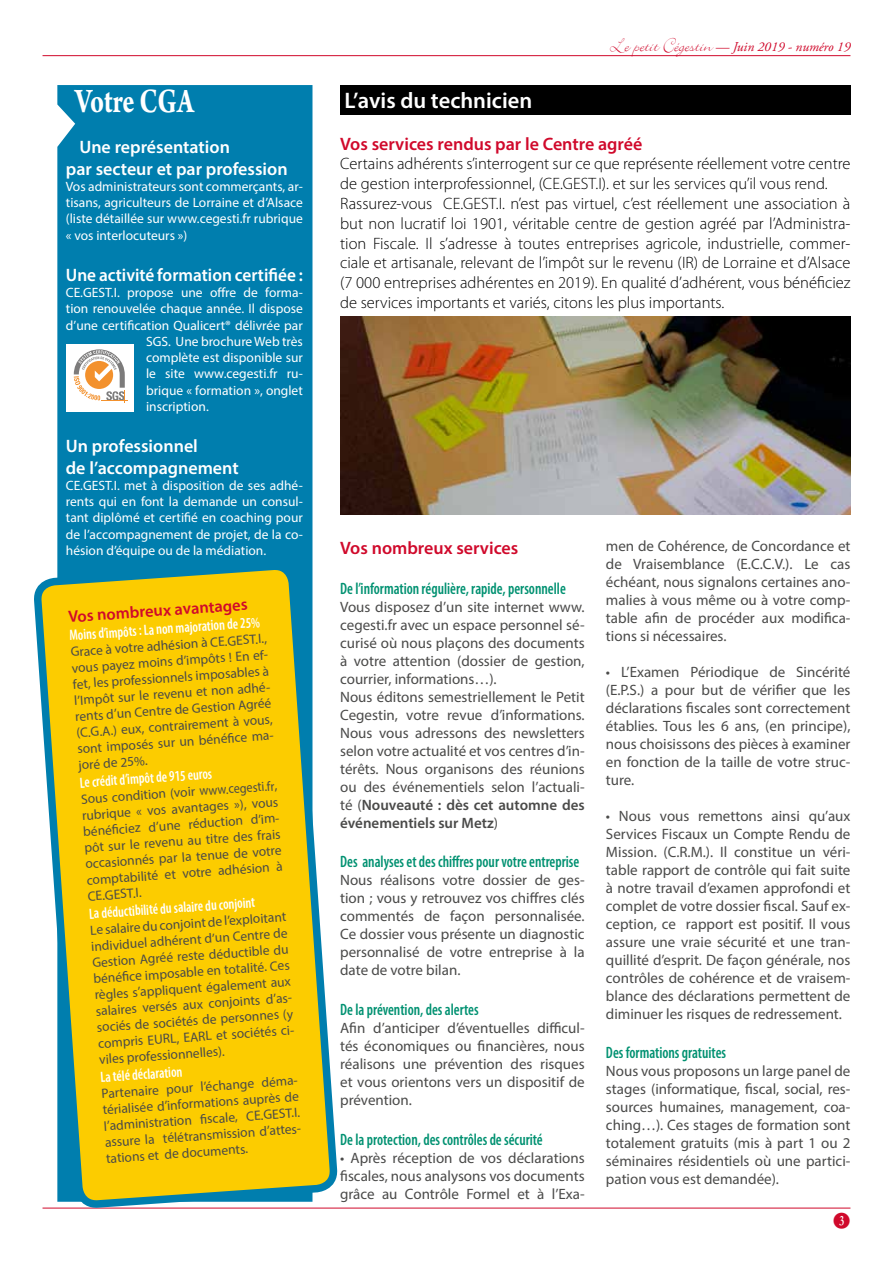
<style>
.page{position:relative;width:893px;height:1263px;background:#fff}
.page>*{position:absolute;margin:0;border:0;box-sizing:border-box;transform-origin:0 0}
.t1{font:700 36.45px "Arno Pro";letter-spacing:-.005em;color:#fff;scale:.74 1}
.t2{font:600 22.5px "Myriad Pro";color:#fff}
.t3{font:600 18px/21.6px "Myriad Pro";color:#fff}
.t4{font:600 18px "Myriad Pro";color:#d0092b}
.t5{font:600 18px "Myriad Pro";color:#fff;scale:.96 1}
.t6{font:300 16.5px/19.8px "Myriad Pro";color:#000}
.t7{font:600 condensed 16.5px "Myriad Pro";color:#009171;scale:.9 1}
.t8{font:600 16.5px "Myriad Pro";color:#d0092b}
.t9{font:15px/18px "Myriad Pro";color:#4a4a49;text-align:justify}
.t10{font:600 condensed 15px "Myriad Pro";color:#fff;scale:.9 1}
.t11{font:15px "Numberpile";color:#d0092b}
.t12{font:13.5px/16.2px "Myriad Pro";color:#4a4a49}
.t13{font:13.5px/16.2px "Myriad Pro";color:#fff;text-align:justify}
.t14{font:italic 13.5px "Adobe Garamond Pro";color:#d0092b}
.s1{font-family:"Bickley Script Let Plain";font-style:normal;font-size:21px}
.s2{font-weight:600}
</style>
<div class="page">
<img style="left:340px;top:317px;width:510px;height:197px">
<hr style="left:43px;top:55px;width:807px;height:1px;background:#d0092b">
<hr style="left:43px;top:1208px;width:807px;height:1px;background:#d0092b">
<div style="left:340px;top:85px;width:510px;height:30px;background:#000"></div>
<div style="left:57px;top:85px;width:255px;height:480px;background:#007eae"></div>
<svg style="left:37px;top:565px;width:298px;height:644px;background:#e3c92b"></svg>
<div style="left:66px;top:344px;width:67px;height:67px;background:#fff"></div>
<svg style="left:74px;top:349px;width:54px;height:53px"></svg>
<p class="t14" style="left:609px;top:39px;width:243px"><span class="s1">Le petit Cégestin</span> — Juin 2019 - numéro 19</p>
<h1 class="t1" style="left:75px;top:80px;width:163px">Votre CGA</h1>
<h2 class="t2" style="left:344px;top:86px;width:189px">L’avis du technicien</h2>
<p class="t3" style="left:66px;top:136px;width:223px;text-indent:14px">Une représentation<br>par secteur et par profession</p>
<p class="t13" style="left:66px;top:178px;width:239px">Vos administrateurs sont commerçants, ar&shy;tisans, agriculteurs de Lorraine et d’Alsace (liste détaillée sur www.cegesti.fr rubrique « vos interlocuteurs »)</p>
<p class="t5" style="left:66px;top:264px;width:248px">Une activité formation certifiée :</p>
<p class="t13" style="left:66px;top:284px;width:238px">CE.GEST.I. propose une offre de forma-</p>
<p class="t13" style="left:66px;top:301px;width:238px">tion renouvelée chaque année. Il dispose</p>
<p class="t13" style="left:66px;top:317px;width:239px">d’une certification Qualicert® délivrée par</p>
<p class="t13" style="left:146px;top:333px;width:158px">SGS. Une brochure Web très</p>
<p class="t13" style="left:146px;top:349px;width:158px">complète est disponible sur</p>
<p class="t13" style="left:146px;top:365px;width:158px">le site www.cegesti.fr ru-</p>
<p class="t13" style="left:146px;top:382px;width:158px">brique « formation », onglet</p>
<p class="t13" style="left:146px;top:398px;width:64px">inscription.</p>
<p class="t3" style="left:66px;top:435px;width:174px">Un professionnel<br>de l’accompagnement</p>
<p class="t13" style="left:66px;top:477px;width:239px">CE.GEST.I. met à disposition de ses adhé&shy;rents qui en font la demande un consul&shy;tant diplômé et certifié en coaching pour de l’accompagnement de projet, de la co&shy;hésion d’équipe ou de la médiation.</p>
<p class="t4" style="left:340px;top:132px;width:304px">Vos services rendus par le Centre agréé</p>
<p class="t6" style="left:340px;top:154px;width:512px">Certains adhérents s’interrogent sur ce que représente réellement votre centre de gestion interprofessionnel, (CE.GEST.I). et sur les services qu’il vous rend.<br>Rassurez-vous CE.GEST.I. n’est pas virtuel, c’est réellement une association à but non lucratif loi 1901, véritable centre de gestion agréé par l’Administra&shy;tion Fiscale. Il s’adresse à toutes entreprises agricole, industrielle, commer&shy;ciale et artisanale, relevant de l’impôt sur le revenu (IR) de Lorraine et d’Alsace (7 000 entreprises adhérentes en 2019). En qualité d’adhérent, vous bénéficiez de services importants et variés, citons les plus importants.</p>
<p class="t9" style="left:606px;top:536px;width:246px">men de Cohérence, de Concordance et de Vraisemblance (E.C.C.V.). Le cas échéant, nous signalons certaines ano&shy;malies à vous même ou à votre comp&shy;table afin de procéder aux modifica&shy;tions si nécessaires.</p>
<p class="t9" style="left:606px;top:662px;width:246px">• L’Examen Périodique de Sincérité (E.P.S.) a pour but de vérifier que les déclarations fiscales sont correctement établies. Tous les 6 ans, (en principe), nous choisissons des pièces à examiner en fonction de la taille de votre struc&shy;ture.</p>
<p class="t9" style="left:606px;top:806px;width:246px">• Nous vous remettons ainsi qu’aux Services Fiscaux un Compte Rendu de Mission. (C.R.M.). Il constitue un véri&shy;table rapport de contrôle qui fait suite à notre travail d’examen approfondi et complet de votre dossier fiscal. Sauf ex&shy;ception, ce rapport est positif. Il vous assure une vraie sécurité et une tran&shy;quillité d’esprit. De façon générale, nos contrôles de cohérence et de vraisem&shy;blance des déclarations permettent de diminuer les risques de redressement.</p>
<p class="t7" style="left:606px;top:1044px;width:135px">Des formations gratuites</p>
<p class="t9" style="left:606px;top:1062px;width:246px">Nous vous proposons un large panel de stages (informatique, fiscal, social, res&shy;sources humaines, management, coa&shy;ching…). Ces stages de formation sont totalement gratuits (mis à part 1 ou 2 séminaires résidentiels où une partici&shy;pation vous est demandée).</p>
<p class="t4" style="left:340px;top:537px;width:180px">Vos nombreux services</p>
<p class="t7" style="left:340px;top:579px;width:252px">De l’information régulière, rapide, personnelle</p>
<p class="t9" style="left:340px;top:597px;width:246px;text-align:left">Vous disposez d’un site internet www. cegesti.fr avec un espace personnel sé&shy;curisé où nous plaçons des documents à votre attention (dossier de gestion, courrier, informations…).<br>Nous éditons semestriellement le Petit Cegestin, votre revue d’informations.<br>Nous vous adressons des newsletters selon votre actualité et vos centres d’in&shy;térêts. Nous organisons des réunions ou des événementiels selon l’actuali&shy;té (<span class="s2">Nouveauté : dès cet automne des événementiels sur Metz</span>)</p>
<p class="t7" style="left:340px;top:853px;width:267px">Des analyses et des chiffres pour votre entreprise</p>
<p class="t9" style="left:340px;top:871px;width:246px">Nous réalisons votre dossier de ges&shy;tion ; vous y retrouvez vos chiffres clés commentés de façon personnalisée.<br>Ce dossier vous présente un diagnostic personnalisé de votre entreprise à la date de votre bilan.</p>
<p class="t7" style="left:340px;top:1000px;width:155px">De la prévention, des alertes</p>
<p class="t9" style="left:340px;top:1019px;width:246px">Afin d’anticiper d’éventuelles difficul&shy;tés économiques ou financières, nous réalisons une prévention des risques et vous orientons vers un dispositif de prévention.</p>
<p class="t7" style="left:340px;top:1130px;width:227px">De la protection, des contrôles de sécurité</p>
<p class="t9" style="left:340px;top:1148px;width:246px">• Après réception de vos déclarations fiscales, nous analysons vos documents grâce au Contrôle Formel et à l’Exa-</p>
<p class="t8" style="left:68px;top:606px;width:181px;rotate:-4deg">Vos nombreux avantages</p>
<p class="t10" style="left:69px;top:627px;width:214px;rotate:-4deg">Moins d’impôts : La non majoration de 25%</p>
<p class="t12" style="left:70px;top:644px;width:201px;rotate:-4deg">Grace à votre adhésion à CE.GEST.I., vous payez moins d’impôts ! En ef&shy;fet, les professionnels imposables à l’Impôt sur le revenu et non adhé&shy;rents d’un Centre de Gestion Agréé (C.G.A.) eux, contrairement à vous, sont imposés sur un bénéfi ce ma&shy;joré de 25%.</p>
<p class="t10" style="left:79px;top:774px;width:149px;rotate:-4deg">Le crédit d’impôt de 915 euros</p>
<p class="t12" style="left:80px;top:791px;width:201px;rotate:-4deg">Sous condition (voir www.cegesti.fr, rubrique « vos avantages »), vous bénéfi ciez d’une réduction d’im&shy;pôt sur le revenu au titre des frais occasionnés par la tenue de votre comptabilité et votre adhésion à<br>CE.GEST.I.</p>
<p class="t10" style="left:88px;top:905px;width:186px;rotate:-4deg">La déductibilité du salaire du conjoint</p>
<p class="t12" style="left:90px;top:922px;width:201px;rotate:-4deg">Le salaire du conjoint de l’exploitant individuel adhérent d’un Centre de Gestion Agréé reste déductible du bénéfi ce imposable en totalité. Ces règles s’appliquent également aux salaires versés aux conjoints d’as&shy;sociés de sociétés de personnes (y compris EURL, EARL et sociétés ci&shy;viles professionnelles).</p>
<p class="t10" style="left:100px;top:1069px;width:93px;rotate:-4deg">La télé déclaration</p>
<p class="t12" style="left:101px;top:1085px;width:201px;rotate:-4deg">Partenaire pour l’échange déma&shy;térialisée d’informations auprès de l’administration fi scale, CE.GEST.I. assure la télétransmission d’attes&shy;tations et de documents.</p>
<p class="t11" style="left:833px;top:1212px;width:19px">D</p>
</div>
